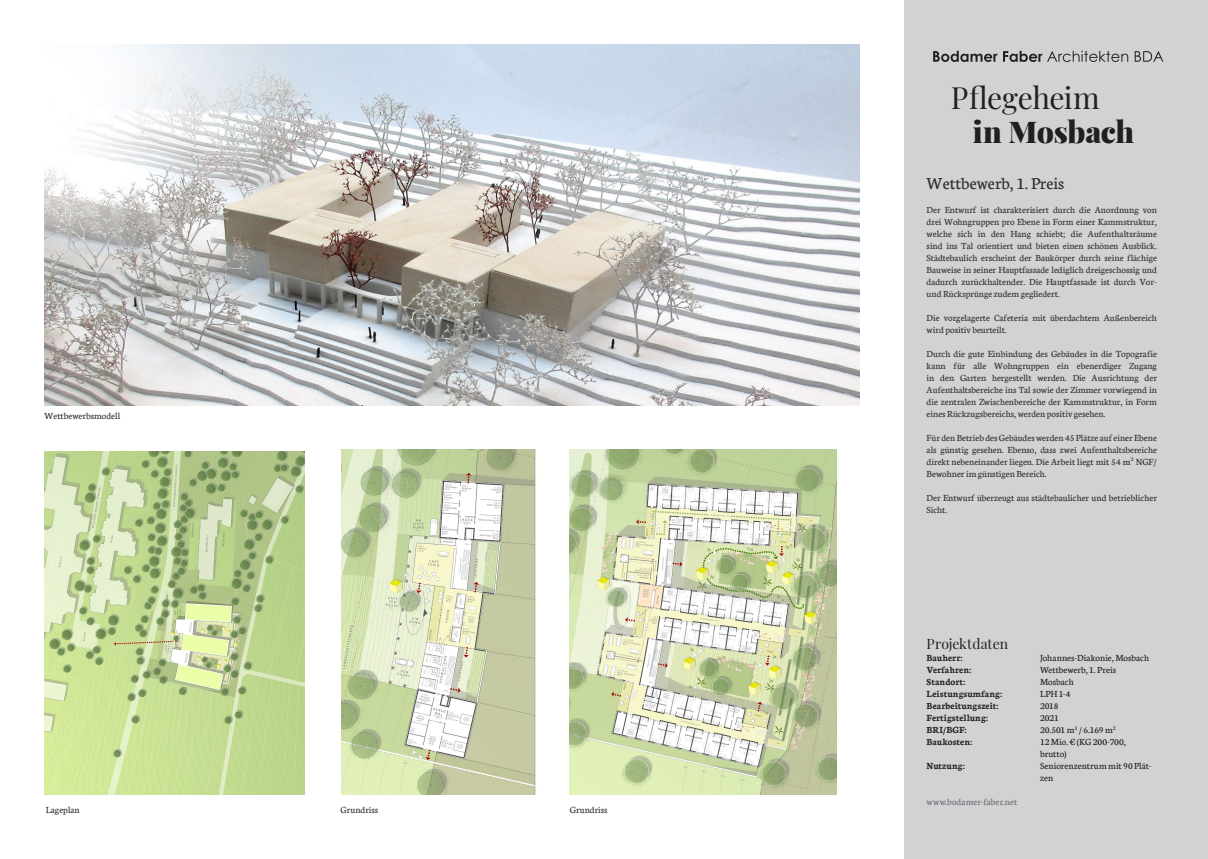
<style>
.page{position:relative;width:1208px;height:859px;background:#fff}
.page>*{position:absolute;margin:0;border:0;box-sizing:border-box;transform-origin:0 0}
.t1{font:30px "Playfair Display";letter-spacing:-.01em;color:#231f20}
.t2{font:900 30px "Playfair Display";letter-spacing:-.015em;color:#231f20}
.fließtext{font:18px "Neuton";color:#312f30}
.t3{font:14px "Playfair Display";color:#231f20}
.fließtext-2{font:10px/12px "Neuton";color:#312f30;text-align:justify}
.t4{font:10px/12px "Neuton";color:#231f20}
.t5{font:700 10px "Neuton";letter-spacing:.005em;color:#231f20}
.Fließtext{font:10px "Neuton";letter-spacing:.005em;color:#6c6d70}
.s1{color:#231f20}
</style>
<div class="page">
<div style="left:904px;top:0;width:304px;height:859px;background:#d1d2d4"></div>
<svg style="left:933px;top:51px;width:64px;height:11px"></svg>
<svg style="left:1003px;top:51px;width:125px;height:11px"></svg>
<svg style="left:1134px;top:51px;width:29px;height:11px"></svg>
<img style="left:45px;top:451px;width:259px;height:343px">
<img style="left:341px;top:450px;width:195px;height:344px">
<img style="left:570px;top:450px;width:266px;height:344px">
<img style="left:45px;top:45px;width:814px;height:360px">
<p class="fließtext-2" style="left:45px;top:409px;width:77px">Wettbewerbsmodell</p>
<p class="fließtext-2" style="left:46px;top:803px;width:35px">Lageplan</p>
<p class="fließtext-2" style="left:341px;top:803px;width:39px">Grundriss</p>
<p class="fließtext-2" style="left:570px;top:803px;width:39px">Grundriss</p>
<p class="t1" style="left:951px;top:74px;width:150px">Pflegeheim</p>
<p class="t2" style="left:973px;top:108px;width:163px">in Mosbach</p>
<p class="fließtext" style="left:926px;top:173px;width:139px">Wettbewerb, 1. Preis</p>
<p class="fließtext-2" style="left:926px;top:203px;width:232px">Der Entwurf ist charakterisiert durch die Anordnung von drei Wohngruppen pro Ebene in Form einer Kammstruktur, welche sich in den Hang schiebt; die Aufenthaltsräume sind ins Tal orientiert und bieten einen schönen Ausblick.<br>Städtebaulich erscheint der Baukörper durch seine flächige Bauweise in seiner Hauptfassade lediglich dreigeschossig und dadurch zurückhaltender. Die Hauptfassade ist durch Vor&shy;und Rücksprünge zudem gegliedert.</p>
<p class="fließtext-2" style="left:926px;top:311px;width:232px">Die vorgelagerte Cafeteria mit überdachtem Außenbereich wird positiv beurteilt.</p>
<p class="fließtext-2" style="left:926px;top:347px;width:232px">Durch die gute Einbindung des Gebäudes in die Topografie kann für alle Wohngruppen ein ebenerdiger Zugang in den Garten hergestellt werden. Die Ausrichtung der Aufenthaltsbereiche ins Tal sowie der Zimmer vorwiegend in die zentralen Zwischenbereiche der Kammstruktur, in Form eines Rückzugsbereichs, werden positiv gesehen.</p>
<p class="fließtext-2" style="left:926px;top:431px;width:232px">Für den Betrieb des Gebäudes werden 45 Plätze auf einer Ebene als günstig gesehen. Ebenso, dass zwei Aufenthaltsbereiche direkt nebeneinander liegen. Die Arbeit liegt mit 54 <span class="s1">m</span><sup>2</sup> NGF/ Bewohner im günstigen Bereich.</p>
<p class="fließtext-2" style="left:926px;top:491px;width:232px">Der Entwurf überzeugt aus städtebaulicher und betrieblicher<br>Sicht.</p>
<p class="t3" style="left:926px;top:632px;width:83px">Projektdaten</p>
<p class="t5" style="left:926px;top:652px;width:37px">Bauherr:</p>
<p class="t4" style="left:1040px;top:652px;width:111px">Johannes-Diakonie, Mosbach</p>
<p class="t5" style="left:926px;top:664px;width:46px">Verfahren:</p>
<p class="t4" style="left:1040px;top:664px;width:78px">Wettbewerb, 1. Preis</p>
<p class="t5" style="left:926px;top:676px;width:40px">Standort:</p>
<p class="t4" style="left:1040px;top:676px;width:35px">Mosbach</p>
<p class="t5" style="left:926px;top:688px;width:77px">Leistungsumfang:</p>
<p class="t4" style="left:1040px;top:688px;width:32px">LPH 1-4</p>
<p class="t5" style="left:926px;top:700px;width:73px">Bearbeitungszeit:</p>
<p class="t4" style="left:1040px;top:700px;width:20px">2018</p>
<p class="t5" style="left:926px;top:712px;width:63px">Fertigstellung:</p>
<p class="t4" style="left:1040px;top:712px;width:20px">2021</p>
<p class="t5" style="left:926px;top:724px;width:41px">BRI/BGF:</p>
<p class="t4" style="left:1040px;top:724px;width:77px">20.501 m<sup>3</sup> / 6.169 m<sup>2</sup></p>
<p class="t5" style="left:926px;top:736px;width:47px">Baukosten:</p>
<p class="t4" style="left:1040px;top:736px;width:87px">12 Mio. € (KG 200-700, brutto)</p>
<p class="t5" style="left:926px;top:760px;width:40px">Nutzung:</p>
<p class="t4" style="left:1040px;top:760px;width:113px">Seniorenzentrum mit 90 Plät-</p>
<p class="t4" style="left:1040px;top:772px;width:15px">zen</p>
<p class="Fließtext" style="left:926px;top:797px;width:92px">www.bodamer-faber.net</p>
</div>
